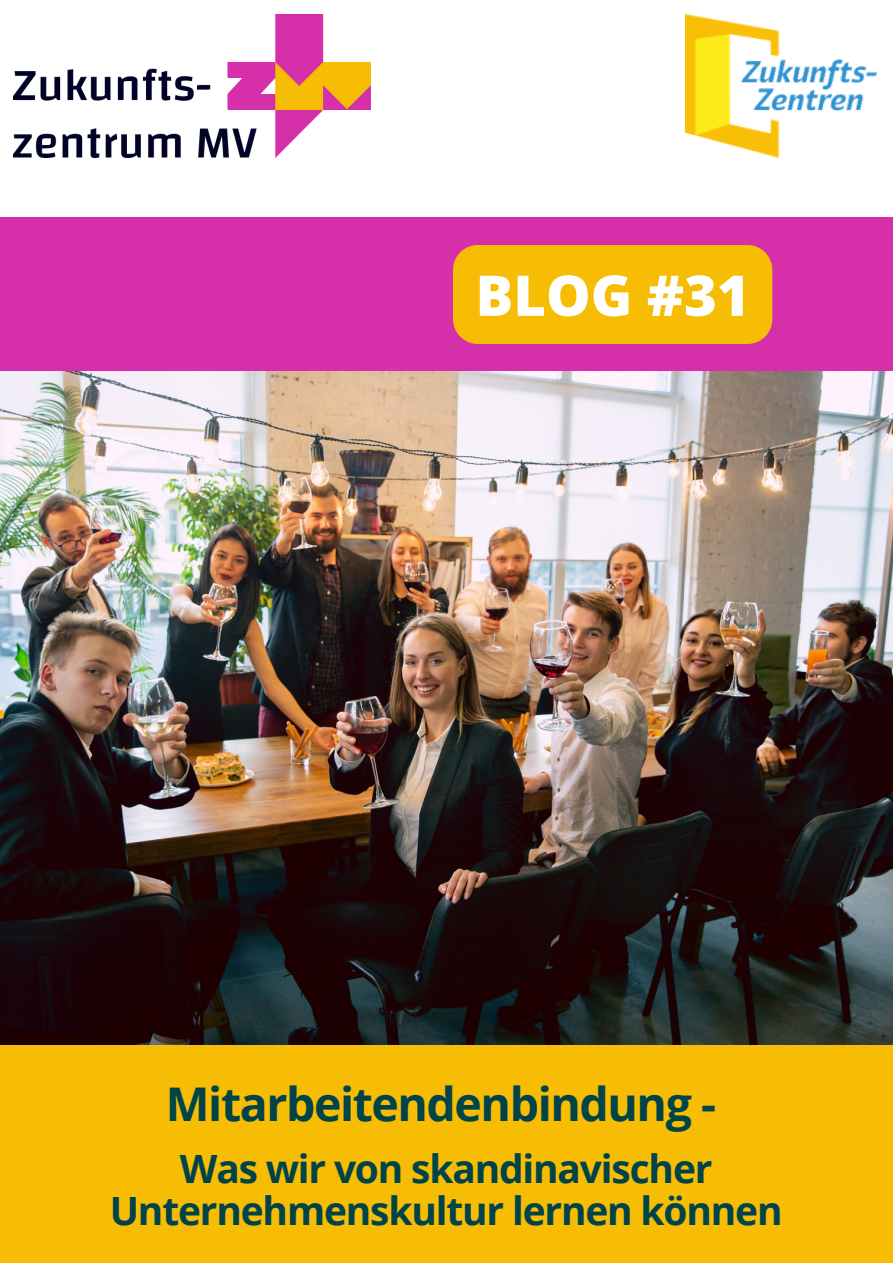
<style>
.page{position:relative;width:893px;height:1264px;background:#fff}
.page>*{position:absolute;margin:0;border:0;box-sizing:border-box;transform-origin:0 0}
.t1{font:800 56.1px "Open Sans";color:#fff}
.t2{font:700 46.5px "Open Sans";letter-spacing:-.03em;color:#00444a}
.t3{font:700 39px/41.5px "Open Sans";letter-spacing:-.03em;color:#00444a;text-align:center}
</style>
<div class="page">
<div style="left:0;top:0;width:892px;height:1262px;background:#d62faa"></div>
<div style="left:0;top:0;width:892px;height:217px;background:#fff"></div>
<img style="left:685px;top:15px;width:191px;height:142px">
<img style="left:13px;top:15px;width:358px;height:142px">
<div style="left:0;top:1043px;width:892px;height:219px;background:#f7bd05"></div>
<img style="left:0;top:372px;width:892px;height:672px">
<div style="left:453px;top:245px;width:319px;height:99px;background:#f7bd05"></div>
<p class="t1" style="left:475px;top:256px;width:276px">BLOG #31</p>
<p class="t2" style="left:166px;top:1071px;width:551px">Mitarbeitendenbindung -</p>
<p class="t3" style="left:110px;top:1146px;width:674px">Was wir von skandinavischer<br>Unternehmenskultur lernen können</p>
</div>
